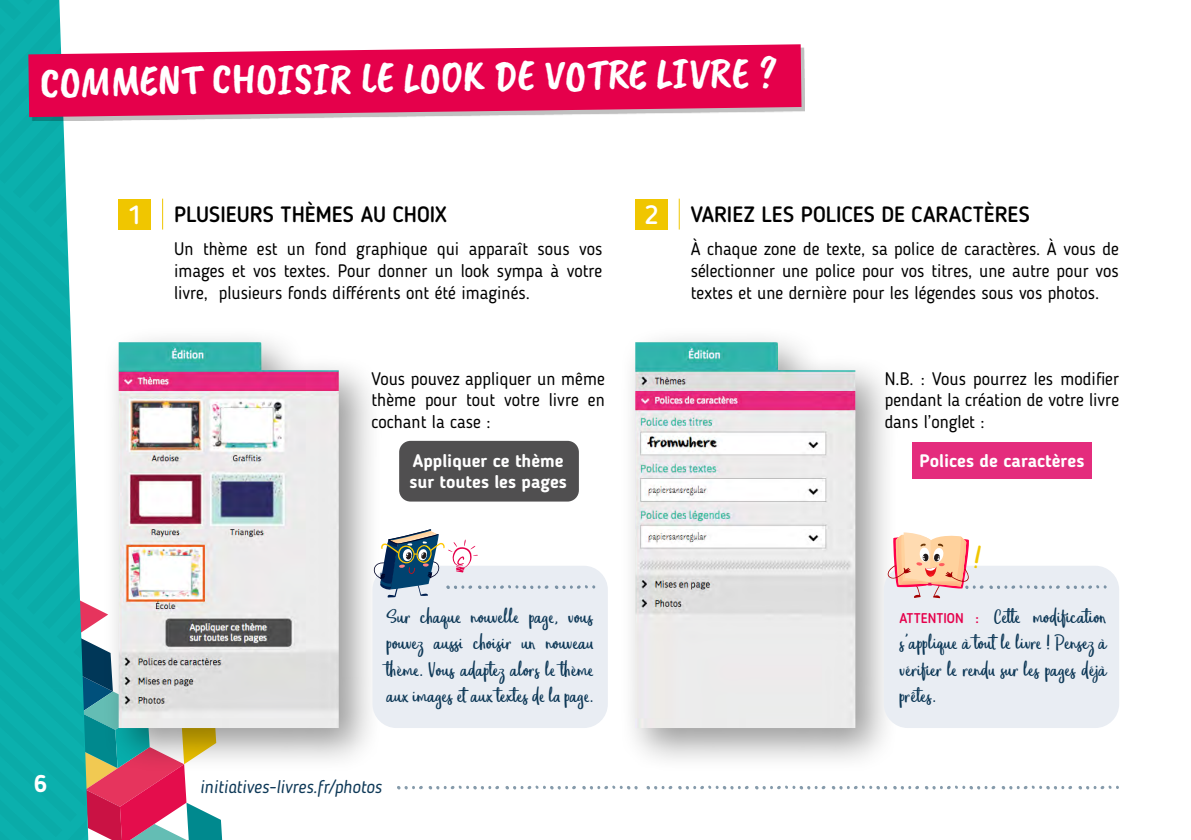
<style>
.page{position:relative;width:1191px;height:840px;background:#fff}
.page>*{position:absolute;margin:0;border:0;box-sizing:border-box;transform-origin:0 0}
.t1{font:44px "Caveat Brush";color:#fff}
.t2{font:500 26px "Blogger Sans";color:#fff}
.t3{font:700 24px "Blogger Sans";color:#fff}
.t4{font:22px/26.4px "Eufoniem One";color:#0d3857;text-align:justify}
.t5{font:500 22px "Blogger Sans";color:#000}
.t6{font:18px/21.6px "Blogger Sans";color:#000;text-align:justify}
.t7{font:700 18px/21.6px "Blogger Sans";color:#fff}
.t8{font:italic 18px "Blogger Sans";color:#0d3857}
.s1{font-family:"Blogger Sans";font-weight:500;font-size:14px;color:#e5004b}
</style>
<div class="page">
<svg style="left:0;top:0;width:223px;height:839px"></svg>
<svg style="left:505px;top:785px;width:71px;height:4px"></svg>
<svg style="left:582px;top:785px;width:55px;height:4px"></svg>
<svg style="left:397px;top:785px;width:102px;height:4px"></svg>
<svg style="left:755px;top:785px;width:70px;height:4px"></svg>
<svg style="left:831px;top:785px;width:56px;height:4px"></svg>
<svg style="left:646px;top:786px;width:26px;height:3px"></svg>
<svg style="left:678px;top:785px;width:70px;height:4px"></svg>
<svg style="left:1001px;top:785px;width:71px;height:4px"></svg>
<svg style="left:1078px;top:785px;width:41px;height:4px"></svg>
<svg style="left:893px;top:785px;width:26px;height:4px"></svg>
<svg style="left:925px;top:785px;width:70px;height:4px"></svg>
<div style="left:31px;top:47px;width:774px;height:73px;background:#000;opacity:.25"></div>
<svg style="left:28px;top:44px;width:773px;height:73px;background:#e42060"></svg>
<div style="left:119px;top:198px;width:32px;height:31px;background:#f0c600"></div>
<div style="left:635px;top:198px;width:32px;height:31px;background:#f0c600"></div>
<hr style="left:162px;top:198px;width:1px;height:31px;background:#f0c600">
<hr style="left:678px;top:198px;width:1px;height:31px;background:#f0c600">
<div style="left:101px;top:325px;width:282px;height:447px;background:#000;opacity:.4"></div>
<img style="left:119px;top:342px;width:220px;height:385px">
<div style="left:618px;top:325px;width:282px;height:447px;background:#000;opacity:.4"></div>
<img style="left:635px;top:342px;width:220px;height:385px">
<div style="left:399px;top:440px;width:180px;height:61px;background:#504f50;border-radius:11px"></div>
<div style="left:912px;top:442px;width:179px;height:36px;background:#e42c7d"></div>
<div style="left:372px;top:565px;width:236px;height:162px;background:#e9edf3;border-radius:24px"></div>
<div style="left:884px;top:565px;width:235px;height:162px;background:#e9edf3;border-radius:24px"></div>
<svg style="left:555px;top:585px;width:40px;height:3px"></svg>
<svg style="left:1066px;top:585px;width:40px;height:3px"></svg>
<svg style="left:989px;top:585px;width:70px;height:3px"></svg>
<svg style="left:373px;top:529px;width:175px;height:68px"></svg>
<svg style="left:884px;top:532px;width:99px;height:67px"></svg>
<h1 class="t1" style="left:40px;top:58px;width:739px;rotate:-1deg">COMMENT CHOISIR LE LOOK DE VOTRE LIVRE ?</h1>
<p class="t5" style="left:174px;top:201px;width:274px">PLUSIEURS THÈMES AU CHOIX</p>
<p class="t6" style="left:174px;top:238px;width:430px">Un thème est un fond graphique qui apparaît sous vos images et vos textes. Pour donner un look sympa à votre livre, plusieurs fonds différents ont été imaginés.</p>
<h2 class="t2" style="left:128px;top:199px;width:15px">1</h2>
<h2 class="t2" style="left:645px;top:199px;width:15px">2</h2>
<p class="t6" style="left:371px;top:367px;width:235px">Vous pouvez appliquer un même thème pour tout votre livre en cochant la case :</p>
<p class="t7" style="left:409px;top:449px;width:159px">Appliquer ce thème sur toutes les pages</p>
<p class="t5" style="left:691px;top:201px;width:340px">VARIEZ LES POLICES DE CARACTÈRES</p>
<p class="t6" style="left:691px;top:238px;width:430px">À chaque zone de texte, sa police de caractères. À vous de sélectionner une police pour vos titres, une autre pour vos textes et une dernière pour les légendes sous vos photos.</p>
<p class="t6" style="left:884px;top:367px;width:236px">N.B. : Vous pourrez les modifier pendant la création de votre livre dans l’onglet :</p>
<p class="t7" style="left:919px;top:449px;width:166px">Polices de caractères</p>
<p class="t4" style="left:386px;top:604px;width:209px">Sur chaque nouvelle page, vous pouvez aussi choisir un nouveau thème. Vous adaptez alors le thème aux images et aux textes de la page.</p>
<p class="t4" style="left:899px;top:604px;width:209px"><span class="s1">ATTENTION :</span> Cette modification s'applique à tout le livre ! Pensez à vérifier le rendu sur les pages déjà prêtes.</p>
<h3 class="t3" style="left:34px;top:768px;width:14px">6</h3>
<p class="t8" style="left:200px;top:775px;width:183px">initiatives-livres.fr/photos</p>
</div>
